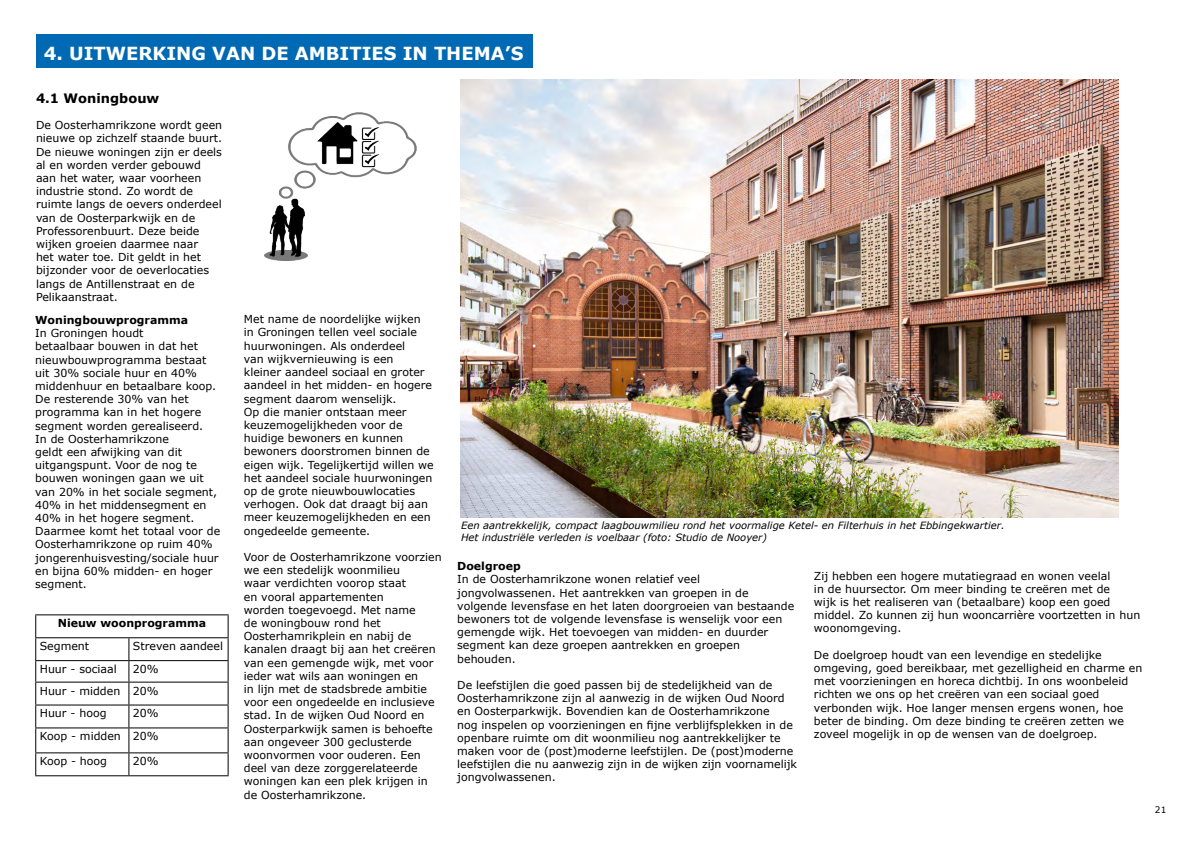
<style>
.page{position:relative;width:1191px;height:842px;background:#fff}
.page>*{position:absolute;margin:0;border:0;box-sizing:border-box;transform-origin:0 0}
.t1{font:700 18px "Verdana";color:#fff}
.t2{font:700 13px "Verdana";color:#000}
.t3{font:11px/13.2px "Verdana";color:#000}
.t4{font:700 11px "Verdana";color:#000}
.t5{font:italic 10px/12px "Verdana";color:#000}
.t6{font:9px "Verdana";color:#000}
</style>
<div class="page">
<div style="left:36px;top:35px;width:496px;height:33px;background:#0069b3"></div>
<hr style="left:35px;top:614px;width:94px;height:1px;background:#000">
<hr style="left:129px;top:614px;width:100px;height:1px;background:#000">
<hr style="left:35px;top:637px;width:94px;height:1px;background:#000">
<hr style="left:129px;top:637px;width:100px;height:1px;background:#000">
<hr style="left:35px;top:660px;width:94px;height:1px;background:#000">
<hr style="left:129px;top:660px;width:100px;height:1px;background:#000">
<hr style="left:35px;top:682px;width:94px;height:1px;background:#000">
<hr style="left:129px;top:682px;width:100px;height:1px;background:#000">
<hr style="left:35px;top:704px;width:94px;height:1px;background:#000">
<hr style="left:129px;top:704px;width:100px;height:1px;background:#000">
<hr style="left:35px;top:727px;width:94px;height:1px;background:#000">
<hr style="left:129px;top:727px;width:100px;height:1px;background:#000">
<hr style="left:35px;top:752px;width:94px;height:1px;background:#000">
<svg style="left:35px;top:615px;width:1px;height:160px"></svg>
<hr style="left:129px;top:752px;width:100px;height:1px;background:#000">
<svg style="left:128px;top:638px;width:1px;height:137px"></svg>
<svg style="left:228px;top:615px;width:1px;height:160px"></svg>
<hr style="left:35px;top:775px;width:94px;height:1px;background:#000">
<hr style="left:129px;top:775px;width:100px;height:1px;background:#000">
<img style="left:264px;top:113px;width:152px;height:148px">
<img style="left:461px;top:79px;width:657px;height:439px">
<h1 class="t1" style="left:44px;top:42px;width:481px">4. UITWERKING VAN DE AMBITIES IN THEMA’S</h1>
<p class="t2" style="left:36px;top:90px;width:125px">4.1 Woningbouw</p>
<p class="t3" style="left:36px;top:119px;width:188px">De Oosterhamrikzone wordt geen nieuwe op zichzelf staande buurt.<br>De nieuwe woningen zijn er deels al en worden verder gebouwd aan het water, waar voorheen industrie stond. Zo wordt de ruimte langs de oevers onderdeel van de Oosterparkwijk en de<br>Professorenbuurt. Deze beide wijken groeien daarmee naar<br>het water toe. Dit geldt in het bijzonder voor de oeverlocaties langs de Antillenstraat en de<br>Pelikaanstraat.</p>
<p class="t4" style="left:35px;top:313px;width:154px">Woningbouwprogramma</p>
<p class="t3" style="left:35px;top:327px;width:186px">In Groningen houdt<br>betaalbaar bouwen in dat het nieuwbouwprogramma bestaat uit 30% sociale huur en 40% middenhuur en betaalbare koop.<br>De resterende 30% van het programma kan in het hogere segment worden gerealiseerd.<br>In de Oosterhamrikzone<br>geldt een afwijking van dit uitgangspunt. Voor de nog te bouwen woningen gaan we uit van 20% in het sociale segment,<br>40% in het middensegment en<br>40% in het hogere segment.<br>Daarmee komt het totaal voor de<br>Oosterhamrikzone op ruim 40% jongerenhuisvesting/sociale huur en bijna 60% midden- en hoger segment.</p>
<p class="t4" style="left:58px;top:616px;width:150px">Nieuw woonprogramma</p>
<p class="t3" style="left:40px;top:640px;width:51px">Segment</p>
<p class="t3" style="left:133px;top:640px;width:92px">Streven aandeel</p>
<p class="t3" style="left:40px;top:663px;width:79px">Huur - sociaal</p>
<p class="t3" style="left:40px;top:658px;width:120px;line-height:21.5px;text-align:right">20%<br>Huur - midden 20%</p>
<p class="t3" style="left:40px;top:707px;width:68px">Huur - hoog</p>
<p class="t3" style="left:40px;top:702px;width:120px;line-height:22.9px;text-align:right">20%<br>Koop - midden 20%</p>
<p class="t3" style="left:40px;top:755px;width:69px">Koop - hoog</p>
<p class="t3" style="left:133px;top:755px;width:27px">20%</p>
<p class="t3" style="left:244px;top:313px;width:191px">Met name de noordelijke wijken<br>in Groningen tellen veel sociale huurwoningen. Als onderdeel<br>van wijkvernieuwing is een<br>kleiner aandeel sociaal en groter aandeel in het midden- en hogere segment daarom wenselijk.<br>Op die manier ontstaan meer keuzemogelijkheden voor de huidige bewoners en kunnen bewoners doorstromen binnen de eigen wijk. Tegelijkertijd willen we het aandeel sociale huurwoningen op de grote nieuwbouwlocaties verhogen. Ook dat draagt bij aan meer keuzemogelijkheden en een ongedeelde gemeente.</p>
<p class="t3" style="left:244px;top:550px;width:199px">Voor de Oosterhamrikzone voorzien we een stedelijk woonmilieu<br>waar verdichten voorop staat<br>en vooral appartementen<br>worden toegevoegd. Met name<br>de woningbouw rond het<br>Oosterhamrikplein en nabij de kanalen draagt bij aan het creëren van een gemengde wijk, met voor ieder wat wils aan woningen en<br>in lijn met de stadsbrede ambitie voor een ongedeelde en inclusieve stad. In de wijken Oud Noord en<br>Oosterparkwijk samen is behoefte aan ongeveer 300 geclusterde woonvormen voor ouderen. Een deel van deze zorggerelateerde woningen kan een plek krijgen in de Oosterhamrikzone.</p>
<p class="t4" style="left:457px;top:559px;width:65px">Doelgroep</p>
<p class="t5" style="left:461px;top:519px;width:545px">Een aantrekkelijk, compact laagbouwmilieu rond het voormalige Ketel- en Filterhuis in het Ebbingekwartier.<br>Het industriële verleden is voelbaar (foto: Studio de Nooyer)</p>
<p class="t3" style="left:814px;top:569px;width:328px">Zij hebben een hogere mutatiegraad en wonen veelal<br>in de huursector. Om meer binding te creëren met de<br>wijk is het realiseren van (betaalbare) koop een goed middel. Zo kunnen zij hun wooncarrière voortzetten in hun woonomgeving.</p>
<p class="t3" style="left:814px;top:648px;width:330px">De doelgroep houdt van een levendige en stedelijke omgeving, goed bereikbaar, met gezelligheid en charme en met voorzieningen en horeca dichtbij. In ons woonbeleid richten we ons op het creëren van een sociaal goed verbonden wijk. Hoe langer mensen ergens wonen, hoe beter de binding. Om deze binding te creëren zetten we zoveel mogelijk in op de wensen van de doelgroep.</p>
<p class="t3" style="left:457px;top:573px;width:338px">In de Oosterhamrikzone wonen relatief veel jongvolwassenen. Het aantrekken van groepen in de volgende levensfase en het laten doorgroeien van bestaande bewoners tot de volgende levensfase is wenselijk voor een gemengde wijk. Het toevoegen van midden- en duurder segment kan deze groepen aantrekken en groepen behouden.</p>
<p class="t3" style="left:457px;top:678px;width:341px">De leefstijlen die goed passen bij de stedelijkheid van de Oosterhamrikzone zijn al aanwezig in de wijken Oud Noord en Oosterparkwijk. Bovendien kan de Oosterhamrikzone<br>nog inspelen op voorzieningen en fijne verblijfsplekken in de openbare ruimte om dit woonmilieu nog aantrekkelijker te maken voor de (post)moderne leefstijlen. De (post)moderne leefstijlen die nu aanwezig zijn in de wijken zijn voornamelijk jongvolwassenen.</p>
<p class="t6" style="left:1155px;top:804px;width:13px">21</p>
</div>
